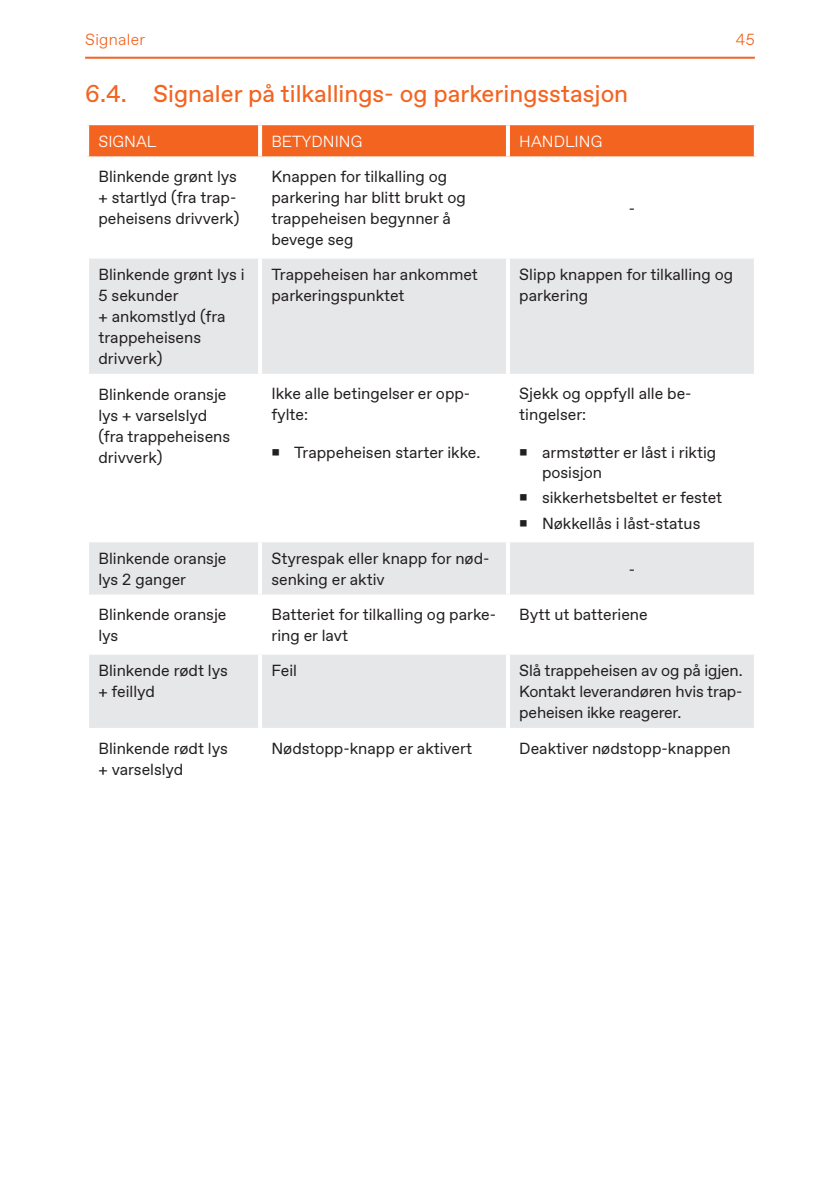
<style>
.page{position:relative;width:840px;height:1191px;background:#fff}
.page>*{position:absolute;margin:0;border:0;box-sizing:border-box;transform-origin:0 0}
.t1{font:24px "TKE Type";color:#f36421}
.t2{font:16px/21px "TKE Type";color:#231f20}
.t3{font:300 16px "TKE Type";color:#fff}
.t4{font:300 16px "TKE Type";letter-spacing:.02em;color:#f36421}
</style>
<div class="page">
<div style="left:89px;top:125px;width:664px;height:31px;background:#f36421"></div>
<svg style="left:89px;top:258px;width:664px;height:470px;fill:#e6e7e9"></svg>
<svg style="left:258px;top:125px;width:4px;height:31px"></svg>
<svg style="left:505px;top:125px;width:4px;height:31px"></svg>
<hr style="left:258px;top:258px;width:4px;height:116px;background:#fff">
<svg style="left:505px;top:258px;width:4px;height:116px"></svg>
<hr style="left:85px;top:374px;width:175px;height:4px;background:#fff">
<hr style="left:260px;top:374px;width:247px;height:4px;background:#fff">
<hr style="left:258px;top:378px;width:4px;height:160px;background:#fff">
<hr style="left:507px;top:374px;width:250px;height:4px;background:#fff">
<hr style="left:505px;top:378px;width:4px;height:160px;background:#fff">
<hr style="left:85px;top:538px;width:175px;height:4px;background:#fff">
<hr style="left:260px;top:538px;width:247px;height:4px;background:#fff">
<hr style="left:258px;top:542px;width:4px;height:52px;background:#fff">
<hr style="left:507px;top:538px;width:250px;height:4px;background:#fff">
<svg style="left:505px;top:542px;width:4px;height:52px"></svg>
<svg style="left:89px;top:594px;width:171px;height:4px"></svg>
<svg style="left:260px;top:594px;width:247px;height:4px"></svg>
<hr style="left:258px;top:598px;width:4px;height:52px;background:#fff">
<svg style="left:507px;top:594px;width:247px;height:4px"></svg>
<hr style="left:505px;top:598px;width:4px;height:52px;background:#fff">
<hr style="left:85px;top:650px;width:175px;height:4px;background:#fff">
<hr style="left:260px;top:650px;width:247px;height:4px;background:#fff">
<hr style="left:258px;top:654px;width:4px;height:74px;background:#fff">
<hr style="left:507px;top:650px;width:250px;height:4px;background:#fff">
<svg style="left:505px;top:654px;width:4px;height:74px"></svg>
<svg style="left:753px;top:125px;width:3px;height:31px"></svg>
<svg style="left:87px;top:156px;width:173px;height:1px"></svg>
<svg style="left:260px;top:156px;width:247px;height:2px"></svg>
<svg style="left:507px;top:156px;width:249px;height:1px"></svg>
<svg style="left:753px;top:258px;width:1px;height:116px"></svg>
<svg style="left:753px;top:542px;width:1px;height:52px"></svg>
<svg style="left:753px;top:655px;width:1px;height:73px"></svg>
<hr style="left:85px;top:57px;width:669px;height:2px;background:#f36421">
<svg style="left:272px;top:448px;width:7px;height:7px"></svg>
<svg style="left:520px;top:448px;width:6px;height:7px"></svg>
<svg style="left:520px;top:494px;width:6px;height:7px"></svg>
<svg style="left:520px;top:520px;width:6px;height:6px"></svg>
<p class="t4" style="left:85px;top:31px;width:62px">Signaler</p>
<p class="t4" style="left:735px;top:31px;width:21px">45</p>
<h1 class="t1" style="left:85px;top:80px;width:544px">6.4. Signaler på tilkallings- og parkeringsstasjon</h1>
<p class="t3" style="left:98px;top:132px;width:60px">SIGNAL</p>
<p class="t3" style="left:271px;top:132px;width:92px">BETYDNING</p>
<p class="t3" style="left:519px;top:132px;width:84px">HANDLING</p>
<p class="t2" style="left:98px;top:166px;width:142px">Blinkende grønt lys + startlyd (fra trap&shy;peheisens drivverk)</p>
<p class="t2" style="left:271px;top:166px;width:196px">Knappen for tilkalling og parkering har blitt brukt og trappeheisen begynner å bevege seg</p>
<p class="t2" style="left:628px;top:198px;width:8px">-</p>
<p class="t2" style="left:98px;top:265px;width:147px">Blinkende grønt lys i<br>5 sekunder<br>+ ankomstlyd (fra trappeheisens drivverk)</p>
<p class="t2" style="left:271px;top:265px;width:208px">Trappeheisen har ankommet parkeringspunktet</p>
<p class="t2" style="left:519px;top:265px;width:215px">Slipp knappen for tilkalling og parkering</p>
<p class="t2" style="left:98px;top:384px;width:133px">Blinkende oransje lys + varselslyd (fra trappeheisens drivverk)</p>
<p class="t2" style="left:271px;top:384px;width:200px">Ikke alle betingelser er opp&shy;fylte:</p>
<p class="t2" style="left:519px;top:384px;width:174px">Sjekk og oppfyll alle be&shy;tingelser:</p>
<p class="t2" style="left:541px;top:442px;width:176px;line-height:20px">armstøtter er låst i riktig posisjon</p>
<p class="t2" style="left:541px;top:485px;width:182px;line-height:25.6px">sikkerhetsbeltet er festet<br>Nøkkellås i låst-status</p>
<p class="t2" style="left:294px;top:442px;width:187px">Trappeheisen starter ikke.</p>
<p class="t2" style="left:98px;top:548px;width:129px">Blinkende oransje lys 2 ganger</p>
<p class="t2" style="left:271px;top:548px;width:219px">Styrespak eller knapp for nød&shy;senking er aktiv</p>
<p class="t2" style="left:628px;top:559px;width:8px">-</p>
<p class="t2" style="left:98px;top:604px;width:129px">Blinkende oransje lys</p>
<p class="t2" style="left:271px;top:604px;width:226px">Batteriet for tilkalling og parke&shy;ring er lavt</p>
<p class="t2" style="left:519px;top:604px;width:130px">Bytt ut batteriene</p>
<p class="t2" style="left:98px;top:660px;width:131px">Blinkende rødt lys + feillyd</p>
<p class="t2" style="left:271px;top:660px;width:27px">Feil</p>
<p class="t2" style="left:519px;top:660px;width:225px;text-align:justify">Slå trappeheisen av og på igjen.<br>Kontakt leverandøren hvis trap&shy;peheisen ikke reagerer.</p>
<p class="t2" style="left:98px;top:738px;width:131px">Blinkende rødt lys + varselslyd</p>
<p class="t2" style="left:271px;top:738px;width:202px">Nødstopp-knapp er aktivert</p>
<p class="t2" style="left:519px;top:738px;width:213px">Deaktiver nødstopp-knappen</p>
</div>
